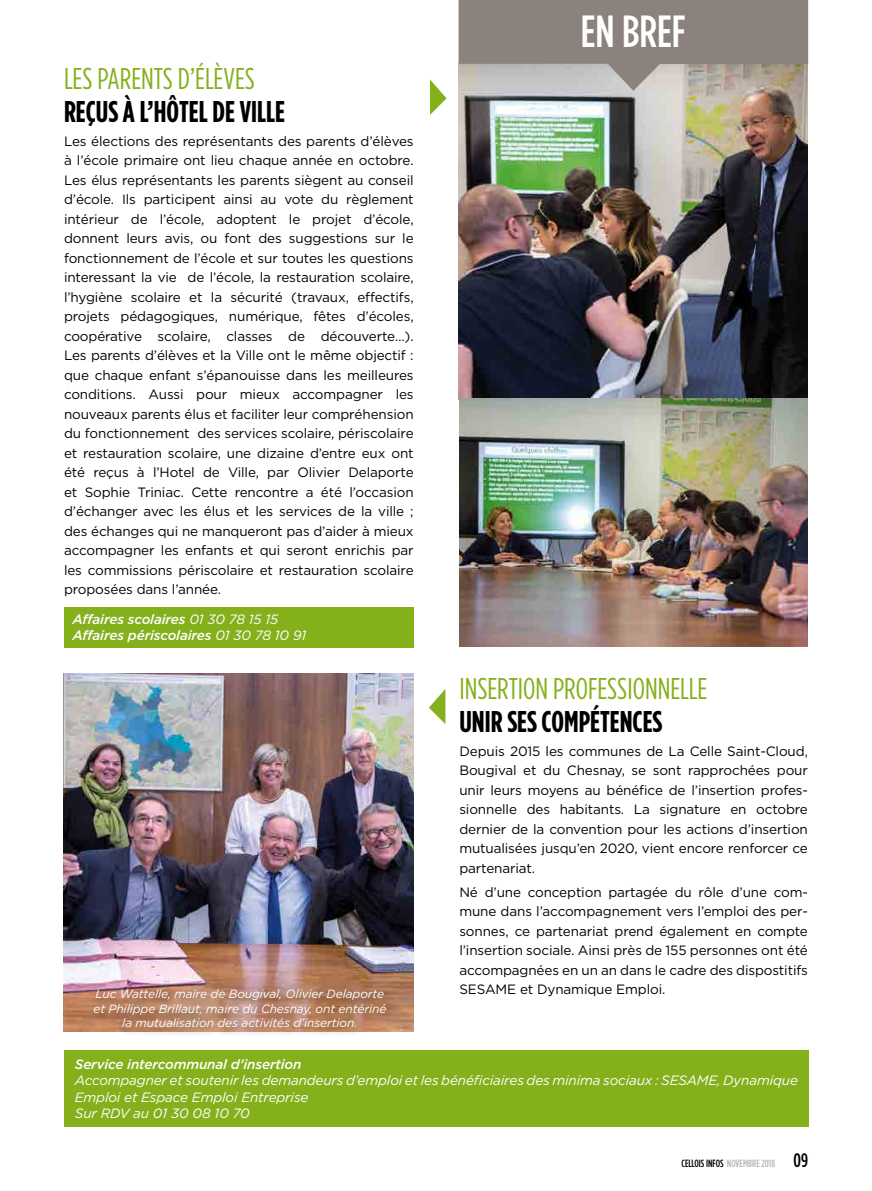
<style>
.page{position:relative;width:872px;height:1191px;background:#fff}
.page>*{position:absolute;margin:0;border:0;box-sizing:border-box;transform-origin:0 0}
.t1{font:500 condensed 45px "Gotham";color:#fff}
.t2{font:condensed 30px "Gotham";color:#84b01c}
.t3{font:700 condensed 30px "Gotham";color:#000}
.t4{font:13.5px/19.5px "Gotham";letter-spacing:-.01em;color:#000;text-align:justify}
.t5{font:italic 13.5px/16.5px "Gotham";letter-spacing:-.01em;color:#fff}
.t6{font:italic 500 13.5px/16.5px "Gotham";letter-spacing:-.01em;color:#fff}
.t7{font:italic 12px/14.4px "Gotham";letter-spacing:-.01em;color:#fff;text-align:center}
.t8{font:500 condensed 10.5px "Gotham";color:#000}
.s1{font-weight:400}
.s2{color:#bbb6b3}
.s3{font-size:19.5px}
</style>
<div class="page">
<img style="left:458px;top:91px;width:350px;height:309px">
<div style="left:64px;top:1050px;width:744px;height:77px;background:#84b01c"></div>
<div style="left:64px;top:607px;width:350px;height:40px;background:#84b01c"></div>
<svg style="left:458px;top:0;width:350px;height:91px;background:#99918c"></svg>
<img style="left:64px;top:673px;width:349px;height:358px">
<svg style="left:430px;top:80px;width:16px;height:35px"></svg>
<svg style="left:429px;top:689px;width:16px;height:35px"></svg>
<div style="left:89px;top:985px;width:308px;height:52px;background:#000;opacity:.5"></div>
<img style="left:459px;top:398px;width:349px;height:248px">
<h2 class="t2" style="left:64px;top:63px;width:192px">LES PARENTS D’ÉLÈVES</h2>
<h2 class="t3" style="left:64px;top:95px;width:222px">REÇUS À L’HÔTEL DE VILLE</h2>
<p class="t4" style="left:64px;top:131px;width:351px">Les élections des représentants des parents d’élèves à l’école primaire ont lieu chaque année en octobre.<br>Les élus représentants les parents siègent au conseil d’école. Ils participent ainsi au vote du règlement intérieur de l’école, adoptent le projet d’école, donnent leurs avis, ou font des suggestions sur le fonctionnement de l’école et sur toutes les questions interessant la vie de l’école, la restauration scolaire, l’hygiène scolaire et la sécurité (travaux, effectifs, projets pédagogiques, numérique, fêtes d’écoles, coopérative scolaire, classes de découverte…).<br>Les parents d’élèves et la Ville ont le même objectif : que chaque enfant s’épanouisse dans les meilleures conditions. Aussi pour mieux accompagner les nouveaux parents élus et faciliter leur compréhension du fonctionnement des services scolaire, périscolaire et restauration scolaire, une dizaine d’entre eux ont été reçus à l’Hotel de Ville, par Olivier Delaporte et Sophie Triniac. Cette rencontre a été l’occasion d’échanger avec les élus et les services de la ville ; des échanges qui ne manqueront pas d’aider à mieux accompagner les enfants et qui seront enrichis par les commissions périscolaire et restauration scolaire proposées dans l’année.</p>
<p class="t6" style="left:72px;top:610px;width:235px">Affaires scolaires <span class="s1">01 30 78 15 15<br></span>Affaires périscolaires <span class="s1">01 30 78 10 91</span></p>
<p class="t7" style="left:93px;top:986px;width:294px">Luc Wattelle, maire de Bougival, Olivier Delaporte et Philippe Brillaut, maire du Chesnay, ont entériné la mutualisation des activités d’insertion.</p>
<h1 class="t1" style="left:581px;top:6px;width:106px">EN BREF</h1>
<h2 class="t2" style="left:459px;top:672px;width:249px">INSERTION PROFESSIONNELLE</h2>
<h2 class="t3" style="left:459px;top:704px;width:204px">UNIR SES COMPÉTENCES</h2>
<p class="t4" style="left:459px;top:741px;width:350px">Depuis 2015 les communes de La Celle Saint-Cloud, Bougival et du Chesnay, se sont rapprochées pour unir leurs moyens au bénéfice de l’insertion profes&shy;sionnelle des habitants. La signature en octobre dernier de la convention pour les actions d’insertion mutualisées jusqu’en 2020, vient encore renforcer ce partenariat.</p>
<p class="t4" style="left:459px;top:881px;width:350px">Né d’une conception partagée du rôle d’une com&shy;mune dans l’accompagnement vers l’emploi des per&shy;sonnes, ce partenariat prend également en compte l’insertion sociale. Ainsi près de 155 personnes ont été accompagnées en un an dans le cadre des dispostitifs SESAME et Dynamique Emploi.</p>
<p class="t6" style="left:75px;top:1055px;width:228px">Service intercommunal d’insertion</p>
<p class="t5" style="left:75px;top:1072px;width:724px">Accompagner et soutenir les demandeurs d’emploi et les bénéficiaires des minima sociaux : SESAME, Dynamique<br>Emploi et Espace Emploi Entreprise<br>Sur RDV au 01 30 08 10 70</p>
<p class="t8" style="left:681px;top:1157px;width:128px">CELLOIS INFOS <span class="s2">NOVEMBRE 2018</span> <span class="s3">09</span></p>
</div>
